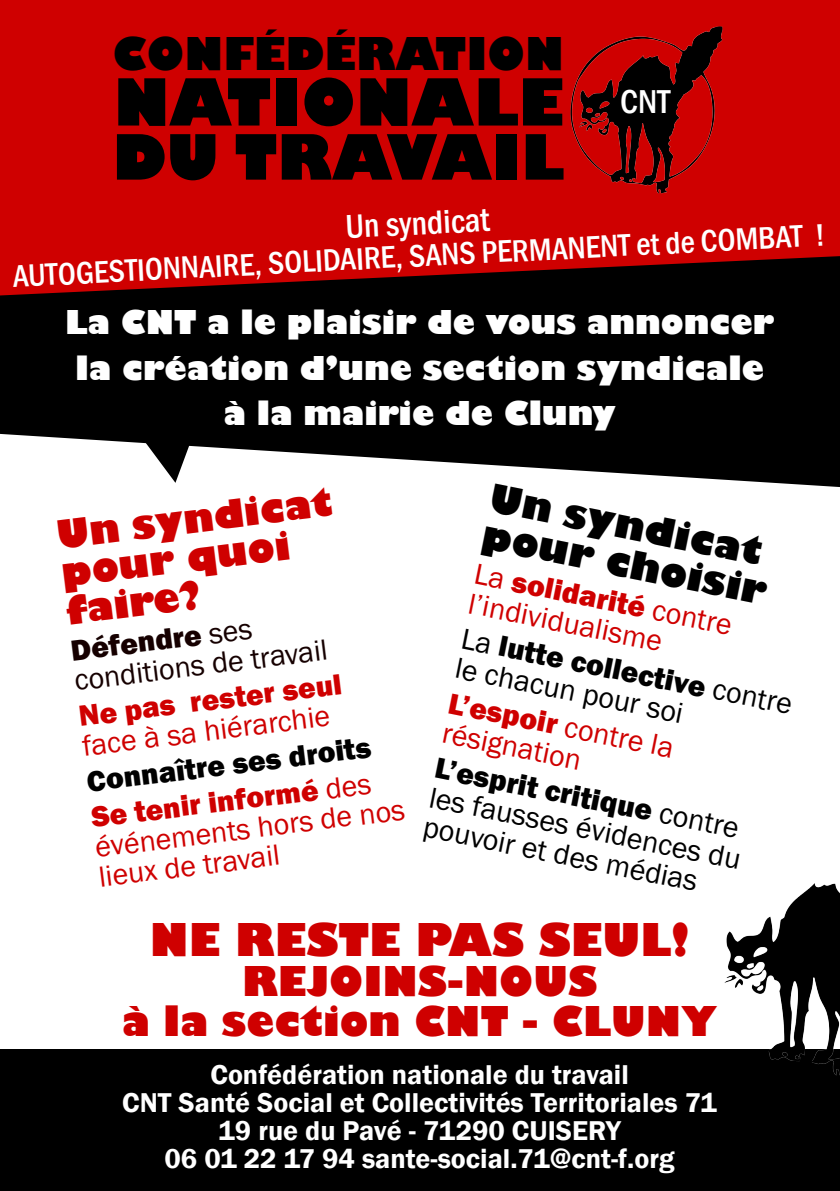
<style>
.page{position:relative;width:840px;height:1191px;background:#fff}
.page>*{position:absolute;margin:0;border:0;box-sizing:border-box;transform-origin:0 0}
.t1{font:800 63.4px "Gill Sans";color:#000}
.t2{font:800 61px "Gill Sans";color:#000}
.t3{font:800 44px "Gill Sans";color:#cf0000}
.t4{font:800 44px "Gill Sans";color:#000}
.t5{font:800 40px/40px "Gill Sans";color:#cf0000;text-align:center}
.t6{font:800 38px/38px "Gill Sans";color:#cf0000}
.t7{font:800 38px/38px "Gill Sans";color:#000}
.t8{font:500 condensed 34px "Franklin Gothic";color:#fff}
.t9{font:800 32px/45.6px "Gill Sans";color:#fff;text-align:center}
.t10{font:500 condensed 32px "Franklin Gothic";color:#fff}
.t11{font:30px/30px "Franklin Gothic";color:#cf0000}
.t12{font:30px/30px "Franklin Gothic";color:#000}
.t13{font:800 30px/36px "Franklin Gothic";color:#000}
.t14{font:30px/30px "Franklin Gothic";color:#160000}
.t15{font:800 30px "Franklin Gothic";color:#cf0000}
.t16{font:600 28px/28px "Franklin Gothic";color:#fff;text-align:center}
.s1{font-weight:800}
.s2{color:#cf0000}
.s3{font-weight:400;color:#cf0000}
</style>
<div class="page">
<svg style="left:0;top:299px;width:840px;height:188px;fill:#000"></svg>
<svg style="left:0;top:0;width:840px;height:299px;fill:#cf0000"></svg>
<img style="left:570px;top:27px;width:152px;height:166px">
<div style="left:0;top:1049px;width:840px;height:142px;background:#000"></div>
<svg style="left:135px;top:420px;width:64px;height:63px"></svg>
<img style="left:724px;top:883px;width:116px;height:192px">
<h3 class="t4" style="left:113px;top:37px;width:453px">CONFÉDÉRATION</h3>
<h1 class="t1" style="left:114px;top:78px;width:452px">NATIONALE</h1>
<h2 class="t2" style="left:112px;top:133px;width:453px">DU TRAVAIL</h2>
<p class="t8" style="left:345px;top:214px;width:146px;rotate:-3deg">Un syndicat</p>
<p class="t8" style="left:620px;top:89px;width:51px">CNT</p>
<p class="t10" style="left:12px;top:265px;width:815px;rotate:-3deg">AUTOGESTIONNAIRE, SOLIDAIRE, SANS PERMANENT et de COMBAT !</p>
<p class="t9" style="left:65px;top:302px;width:710px">La CNT a le plaisir de vous annoncer la création d’une section syndicale à la mairie de Cluny</p>
<h3 class="t7" style="left:492px;top:482px;width:291px;rotate:11deg">Un syndicat pour choisir</h3>
<h3 class="t6" style="left:55px;top:519px;width:279px;rotate:-7deg">Un syndicat pour quoi faire?</h3>
<p class="t14" style="left:69px;top:638px;width:256px;rotate:-7deg"><span class="s1">Défendre</span> ses conditions de travail</p>
<p class="t11" style="left:477px;top:562px;width:264px;rotate:11deg">La <span class="s1">solidarité</span> contre l’individualisme</p>
<p class="t12" style="left:463px;top:627px;width:338px;rotate:11deg">La <span class="s1">lutte collective</span> contre le chacun pour soi</p>
<p class="t15" style="left:78px;top:705px;width:266px;rotate:-7deg">Ne pas rester seul</p>
<p class="t11" style="left:451px;top:691px;width:231px;rotate:11deg"><span class="s1">L’espoir</span> contre la résignation</p>
<p class="t11" style="left:81px;top:733px;width:250px;rotate:-7deg">face à sa hiérarchie</p>
<p class="t13" style="left:85px;top:766px;width:287px;rotate:-7deg">Connaître ses droits<br><span class="s2">Se tenir informé</span> <span class="s3">des</span></p>
<p class="t12" style="left:437px;top:756px;width:319px;rotate:11deg"><span class="s1">L’esprit critique</span> contre les fausses évidences du pouvoir et des médias</p>
<h3 class="t3" style="left:150px;top:923px;width:540px">NE RESTE PAS SEUL!</h3>
<h3 class="t5" style="left:122px;top:965px;width:597px">REJOINS-NOUS<br>à la section CNT - CLUNY</h3>
<p class="t16" style="left:122px;top:1062px;width:596px">Confédération nationale du travail<br>CNT Santé Social et Collectivités Territoriales 71<br>19 rue du Pavé - 71290 CUISERY<br>06 01 22 17 94 sante-social.71@cnt-f.org</p>
<p class="t11" style="left:94px;top:835px;width:313px;rotate:-7deg">événements hors de nos lieux de travail</p>
</div>
